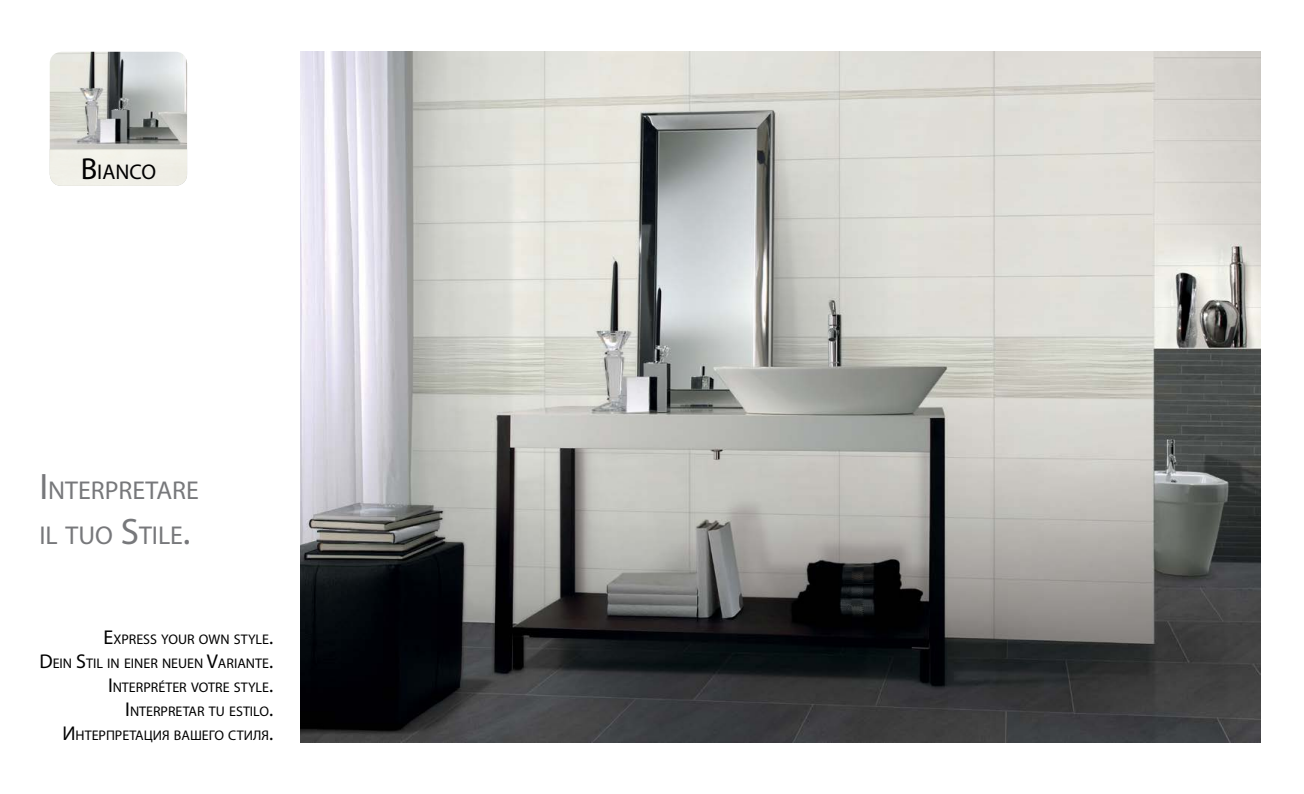
<style>
.page{position:relative;width:1304px;height:794px;background:#fff}
.page>*{position:absolute;margin:0;border:0;box-sizing:border-box;transform-origin:0 0}
.t1{font:25.9px/44.3px "Myriad Pro";color:#77787b}
.t2{font:21.3px "Myriad Pro";color:#000}
.t3{font:14px/24px "Myriad Pro";color:#000;text-align:right}
.s1{font-size:30.5px}
.s2{font-size:36.9px}
.s3{font-size:20px}
</style>
<div class="page">
<img style="left:300px;top:52px;width:960px;height:691px">
<img style="left:50px;top:52px;width:137px;height:97px">
<div style="left:50px;top:149px;width:137px;height:37px;background:#f1f0e8"></div>
<h2 class="t2" style="left:81px;top:159px;width:77px"><span class="s1">B</span>IANCO</h2>
<h1 class="t1" style="left:39px;top:468px;width:161px"><span class="s2">I</span> NTERPRETARE<br>IL TUO <span class="s2">S</span>TILE<span class="s2">.</span></h1>
<p class="t3" style="left:39px;top:627px;width:235px"><span class="s3">E</span>XPRESS YOUR OWN STYLE<span class="s3">.<br>D</span>EIN <span class="s3">S</span>TIL IN EINER NEUEN <span class="s3">V</span>ARIANTE<span class="s3">.<br>I</span> NTERPRÉTER VOTRE STYLE<span class="s3">.<br>I</span> NTERPRETAR TU ESTILO<span class="s3">.<br>И</span> НТЕРПРЕТАЦИЯ ВАШЕГО СТИЛЯ<span class="s3">.</span></p>
</div>
